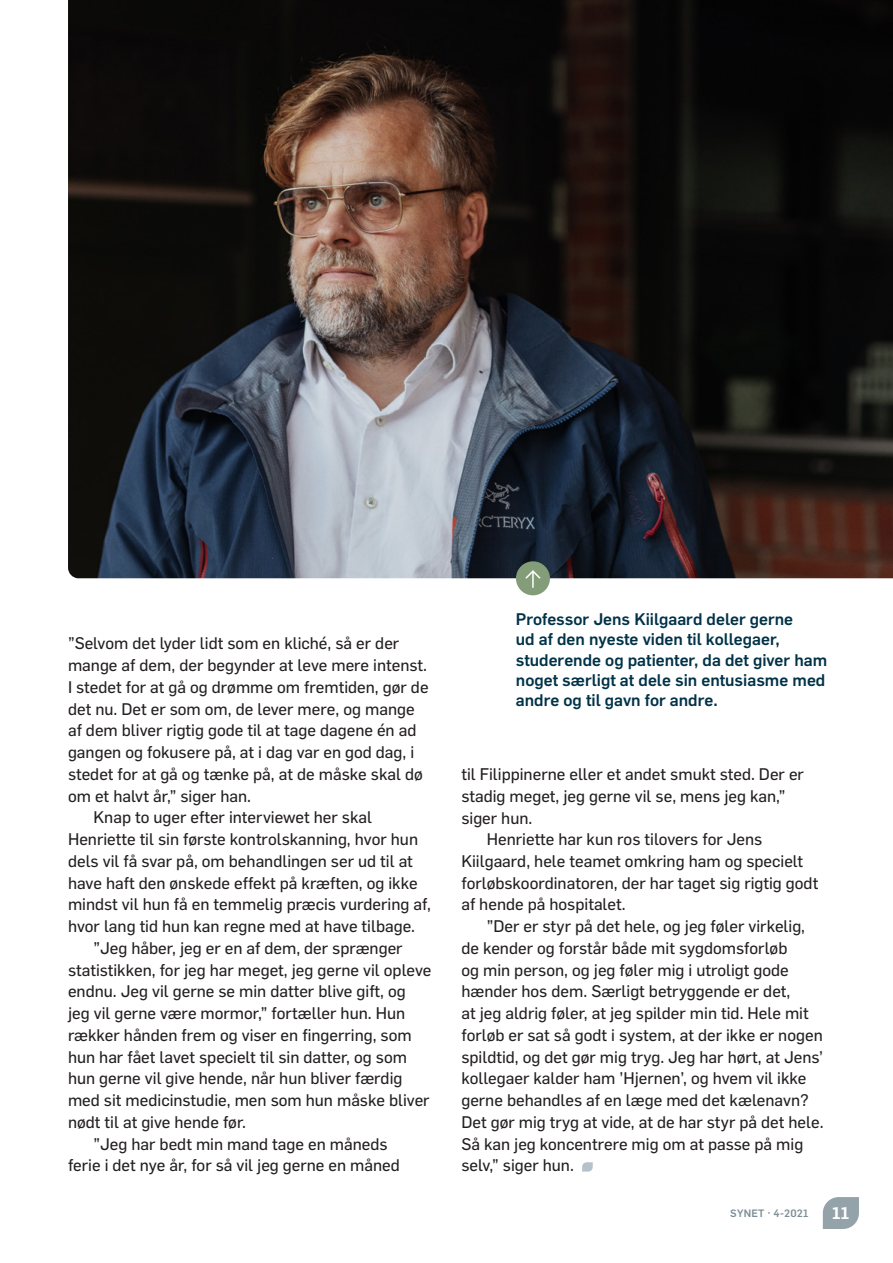
<style>
.page{position:relative;width:893px;height:1263px;background:#fff}
.page>*{position:absolute;margin:0;border:0;box-sizing:border-box;transform-origin:0 0}
.t1{font:16.5px "Flama Basic";color:#231f20}
.t2{font:500 16.5px/20.2px "Flama";color:#003248}
.t3{font:600 16.5px "Flama";color:#fff}
.t4{font:500 10.5px "Flama";letter-spacing:.025em;color:#7f8e96}
</style>
<div class="page">
<svg style="left:582px;top:1162px;width:11px;height:9px"></svg>
<img style="left:68px;top:0;width:825px;height:578px">
<div style="left:516px;top:561px;width:34px;height:34px;background:#839d78;border-radius:50%"></div>
<svg style="left:525px;top:570px;width:16px;height:17px"></svg>
<svg style="left:823px;top:1197px;width:36px;height:32px"></svg>
<p class="t1" style="left:68px;top:632px;width:333px">”Selvom det lyder lidt som en kliché, så er der</p>
<p class="t1" style="left:68px;top:654px;width:361px">mange af dem, der begynder at leve mere intenst.</p>
<p class="t1" style="left:68px;top:675px;width:362px">I stedet for at gå og drømme om fremtiden, gør de</p>
<p class="t1" style="left:68px;top:697px;width:348px">det nu. Det er som om, de lever mere, og mange</p>
<p class="t1" style="left:68px;top:719px;width:350px">af dem bliver rigtig gode til at tage dagene én ad</p>
<p class="t1" style="left:68px;top:741px;width:348px">gangen og fokusere på, at i dag var en god dag, i</p>
<p class="t1" style="left:68px;top:762px;width:356px">stedet for at gå og tænke på, at de måske skal dø</p>
<p class="t1" style="left:68px;top:784px;width:184px">om et halvt år,” siger han.</p>
<p class="t1" style="left:94px;top:806px;width:280px">Knap to uger efter interviewet her skal</p>
<p class="t1" style="left:68px;top:828px;width:352px">Henriette til sin første kontrolskanning, hvor hun</p>
<p class="t1" style="left:68px;top:849px;width:346px">dels vil få svar på, om behandlingen ser ud til at</p>
<p class="t1" style="left:68px;top:871px;width:351px">have haft den ønskede effekt på kræften, og ikke</p>
<p class="t1" style="left:68px;top:893px;width:364px">mindst vil hun få en temmelig præcis vurdering af,</p>
<p class="t1" style="left:68px;top:915px;width:349px">hvor lang tid hun kan regne med at have tilbage.</p>
<p class="t1" style="left:94px;top:936px;width:311px">”Jeg håber, jeg er en af dem, der sprænger</p>
<p class="t1" style="left:68px;top:958px;width:365px">statistikken, for jeg har meget, jeg gerne vil opleve</p>
<p class="t1" style="left:68px;top:980px;width:339px">endnu. Jeg vil gerne se min datter blive gift, og</p>
<p class="t1" style="left:68px;top:1001px;width:339px">jeg vil gerne være mormor,” fortæller hun. Hun</p>
<p class="t1" style="left:68px;top:1023px;width:345px">rækker hånden frem og viser en fingerring, som</p>
<p class="t1" style="left:68px;top:1045px;width:340px">hun har fået lavet specielt til sin datter, og som</p>
<p class="t1" style="left:68px;top:1067px;width:336px">hun gerne vil give hende, når hun bliver færdig</p>
<p class="t1" style="left:68px;top:1088px;width:363px">med sit medicinstudie, men som hun måske bliver</p>
<p class="t1" style="left:68px;top:1110px;width:180px">nødt til at give hende før.</p>
<p class="t1" style="left:94px;top:1132px;width:296px">”Jeg har bedt min mand tage en måneds</p>
<p class="t1" style="left:68px;top:1154px;width:333px">ferie i det nye år, for så vil jeg gerne en måned</p>
<p class="t2" style="left:516px;top:608px;width:313px">Professor Jens Kiilgaard deler gerne<br>ud af den nyeste viden til kollegaer, studerende og patienter, da det giver ham noget særligt at dele sin entusiasme med andre og til gavn for andre.</p>
<p class="t1" style="left:461px;top:762px;width:344px">til Filippinerne eller et andet smukt sted. Der er</p>
<p class="t1" style="left:461px;top:784px;width:326px">stadig meget, jeg gerne vil se, mens jeg kan,”</p>
<p class="t1" style="left:461px;top:806px;width:73px">siger hun.</p>
<p class="t1" style="left:487px;top:828px;width:277px">Henriette har kun ros tilovers for Jens</p>
<p class="t1" style="left:461px;top:849px;width:343px">Kiilgaard, hele teamet omkring ham og specielt</p>
<p class="t1" style="left:461px;top:871px;width:358px">forløbskoordinatoren, der har taget sig rigtig godt</p>
<p class="t1" style="left:461px;top:893px;width:166px">af hende på hospitalet.</p>
<p class="t1" style="left:487px;top:915px;width:320px">”Der er styr på det hele, og jeg føler virkelig,</p>
<p class="t1" style="left:461px;top:936px;width:327px">de kender og forstår både mit sygdomsforløb</p>
<p class="t1" style="left:461px;top:958px;width:329px">og min person, og jeg føler mig i utroligt gode</p>
<p class="t1" style="left:461px;top:980px;width:331px">hænder hos dem. Særligt betryggende er det,</p>
<p class="t1" style="left:461px;top:1002px;width:349px">at jeg aldrig føler, at jeg spilder min tid. Hele mit</p>
<p class="t1" style="left:461px;top:1023px;width:363px">forløb er sat så godt i system, at der ikke er nogen</p>
<p class="t1" style="left:461px;top:1045px;width:363px">spildtid, og det gør mig tryg. Jeg har hørt, at Jens’</p>
<p class="t1" style="left:461px;top:1067px;width:346px">kollegaer kalder ham ’Hjernen’, og hvem vil ikke</p>
<p class="t1" style="left:461px;top:1089px;width:349px">gerne behandles af en læge med det kælenavn?</p>
<p class="t1" style="left:461px;top:1110px;width:364px">Det gør mig tryg at vide, at de har styr på det hele.</p>
<p class="t1" style="left:461px;top:1132px;width:343px">Så kan jeg koncentrere mig om at passe på mig</p>
<p class="t1" style="left:461px;top:1154px;width:114px">selv,” siger hun.</p>
<p class="t4" style="left:730px;top:1205px;width:80px">SYNET · 4-2021</p>
<p class="t3" style="left:832px;top:1201px;width:19px">11</p>
</div>
